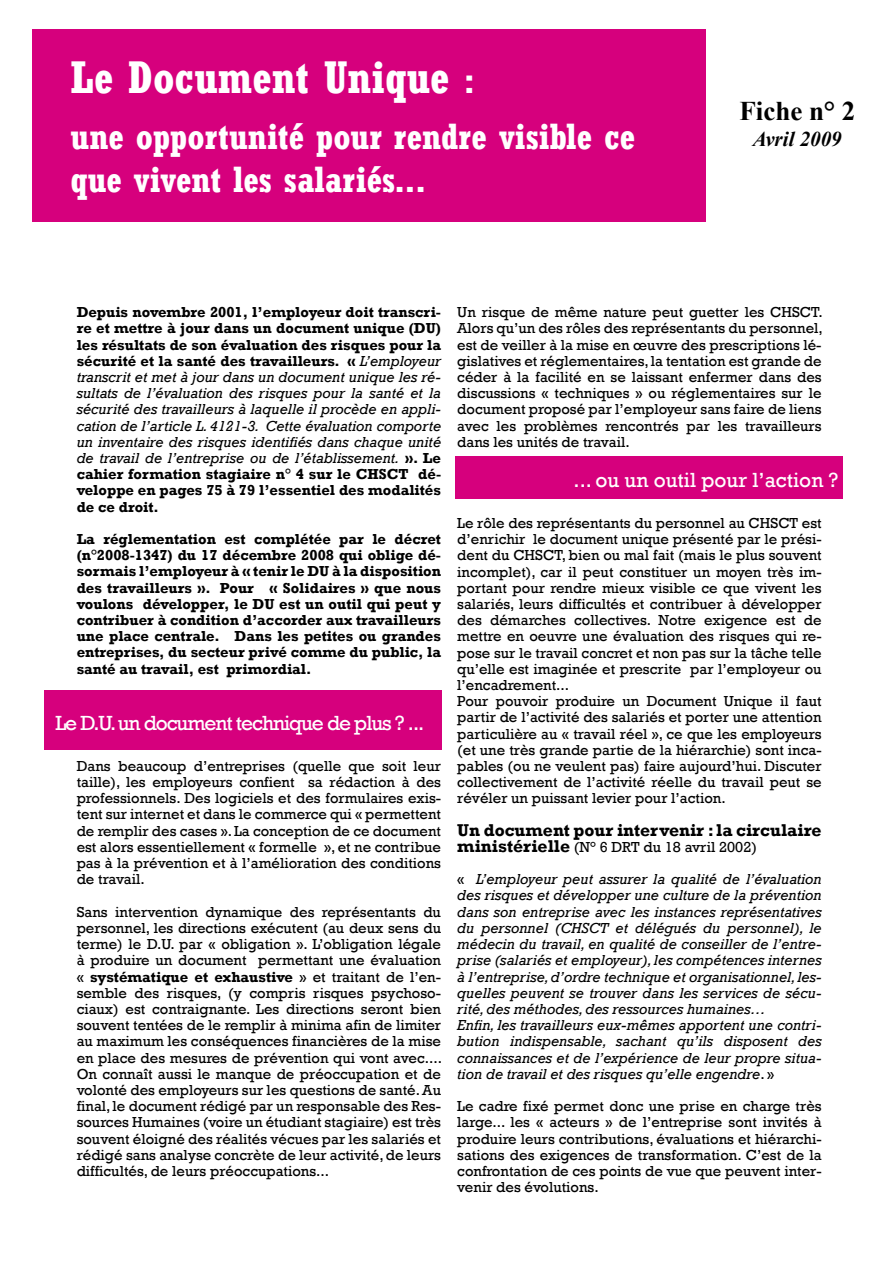
<style>
.page{position:relative;width:893px;height:1263px;background:#fff}
.page>*{position:absolute;margin:0;border:0;box-sizing:border-box;transform-origin:0 0}
.t1{font:700 condensed 45px "Rockwell";color:#fff}
.t2{font:700 condensed 36px/43.2px "Rockwell";color:#fff}
.t3{font:700 27px "Times New Roman";color:#000}
.t4{font:21px "Rockwell";letter-spacing:-.05em;color:#fff}
.t5{font:21px "Rockwell";color:#fff}
.t6{font:italic 700 21px "Times New Roman";color:#000}
.t7{font:700 17.55px "Rockwell";color:#000}
.t8{font:14.85px/16.2px "Rockwell";color:#000;text-align:justify}
.t9{font:italic 14.85px/16.2px "Rockwell";color:#000}
.t10{font:700 14.85px/16.2px "Rockwell";color:#000;text-align:justify}
.s1{font-size:36px}
.s2{font-weight:700;font-style:normal}
.s3{font-weight:700}
.s4{font-weight:700;font-style:normal;font-size:17.55px}
.s5{font-style:normal}
</style>
<div class="page">
<div style="left:32px;top:30px;width:674px;height:192px;background:#d6007d"></div>
<div style="left:45px;top:691px;width:397px;height:59px;background:#d6007d"></div>
<div style="left:455px;top:456px;width:388px;height:43px;background:#d6007d"></div>
<h1 class="t1" style="left:71px;top:51px;width:406px">Le Document Unique <span class="s1">:</span></h1>
<h2 class="t2" style="left:71px;top:115px;width:566px">une opportunité pour rendre visible ce que vivent les salariés...</h2>
<h3 class="t3" style="left:739px;top:93px;width:117px">Fiche n° 2</h3>
<h3 class="t6" style="left:753px;top:124px;width:90px">Avril 2009</h3>
<p class="t9" style="left:77px;top:304px;width:366px;text-align:justify"><span class="s2">Depuis novembre 2001, l’employeur doit transcri&shy;re et mettre à jour dans un document unique (DU) les résultats de son évaluation des risques pour la sécurité et la santé des travailleurs. «</span> L’employeur transcrit et met à jour dans un document unique les ré&shy;sultats de l’évaluation des risques pour la santé et la sécurité des travailleurs à laquelle il procède en appli&shy;cation de l’article L. 4121-3. Cette évaluation comporte un inventaire des risques identifiés dans chaque unité de travail de l’entreprise ou de l’établissement. <span class="s2">». Le cahier formation stagiaire n° 4 sur le CHSCT dé&shy;veloppe en pages 75 à 79 l’essentiel des modalités de ce droit.</span></p>
<p class="t10" style="left:77px;top:531px;width:366px">La réglementation est complétée par le décret (n°2008-1347) du 17 décembre 2008 qui oblige dé&shy;sormais l’employeur à « tenir le DU à la disposition des travailleurs ». Pour « Solidaires » que nous voulons développer, le DU est un outil qui peut y contribuer à condition d’accorder aux travailleurs une place centrale. Dans les petites ou grandes entreprises, du secteur privé comme du public, la santé au travail, est primordial.</p>
<h3 class="t4" style="left:55px;top:711px;width:370px">Le D.U. un document technique de plus ? ...</h3>
<p class="t8" style="left:77px;top:758px;width:366px">Dans beaucoup d’entreprises (quelle que soit leur taille), les employeurs confient sa rédaction à des professionnels. Des logiciels et des formulaires exis&shy;tent sur internet et dans le commerce qui « permettent de remplir des cases ». La conception de ce document est alors essentiellement « formelle », et ne contribue pas à la prévention et à l’amélioration des conditions de travail.</p>
<p class="t8" style="left:77px;top:904px;width:367px">Sans intervention dynamique des représentants du personnel, les directions exécutent (au deux sens du terme) le D.U. par « obligation ». L’obligation légale à produire un document permettant une évaluation « <span class="s3">systématique et exhaustive</span> » et traitant de l’en&shy;semble des risques, (y compris risques psychoso&shy;ciaux) est contraignante. Les directions seront bien souvent tentées de le remplir à minima afin de limiter au maximum les conséquences financières de la mise en place des mesures de prévention qui vont avec....<br>On connaît aussi le manque de préoccupation et de volonté des employeurs sur les questions de santé. Au final, le document rédigé par un responsable des Res&shy;sources Humaines (voire un étudiant stagiaire) est très souvent éloigné des réalités vécues par les salariés et rédigé sans analyse concrète de leur activité, de leurs difficultés, de leurs préoccupations...</p>
<p class="t8" style="left:457px;top:304px;width:367px">Un risque de même nature peut guetter les CHSCT.<br>Alors qu’un des rôles des représentants du personnel, est de veiller à la mise en œuvre des prescriptions lé&shy;gislatives et réglementaires, la tentation est grande de céder à la facilité en se laissant enfermer dans des discussions « techniques » ou réglementaires sur le document proposé par l’employeur sans faire de liens avec les problèmes rencontrés par les travailleurs dans les unités de travail.</p>
<h3 class="t5" style="left:574px;top:468px;width:266px">... ou un outil pour l’action ?</h3>
<p class="t8" style="left:457px;top:515px;width:366px;text-align:left">Le rôle des représentants du personnel au CHSCT est d’enrichir le document unique présenté par le prési&shy;dent du CHSCT, bien ou mal fait (mais le plus souvent incomplet), car il peut constituer un moyen très im&shy;portant pour rendre mieux visible ce que vivent les salariés, leurs difficultés et contribuer à développer des démarches collectives. Notre exigence est de mettre en oeuvre une évaluation des risques qui re&shy;pose sur le travail concret et non pas sur la tâche telle qu’elle est imaginée et prescrite par l’employeur ou l’encadrement...<br>Pour pouvoir produire un Document Unique il faut partir de l’activité des salariés et porter une attention particulière au « travail réel », ce que les employeurs (et une très grande partie de la hiérarchie) sont inca&shy;pables (ou ne veulent pas) faire aujourd’hui. Discuter collectivement de l’activité réelle du travail peut se révéler un puissant levier pour l’action.</p>
<p class="t7" style="left:457px;top:819px;width:366px">Un document pour intervenir : la circulaire</p>
<p class="t9" style="left:457px;top:831px;width:366px;line-height:32.4px"><span class="s4">ministérielle</span> <span class="s5">(N° 6 DRT du 18 avril 2002)<br>«</span> L’employeur peut assurer la qualité de l’évaluation</p>
<p class="t9" style="left:457px;top:888px;width:366px">des risques et développer une culture de la prévention dans son entreprise avec les instances représentatives du personnel (CHSCT et délégués du personnel), le médecin du travail, en qualité de conseiller de l’entre&shy;prise (salariés et employeur), les compétences internes à l’entreprise, d’ordre technique et organisationnel, les&shy;quelles peuvent se trouver dans les services de sécu&shy;rité, des méthodes, des ressources humaines…<br>Enfin, les travailleurs eux-mêmes apportent une contri&shy;bution indispensable, sachant qu’ils disposent des connaissances et de l’expérience de leur propre situa&shy;tion de travail et des risques qu’elle engendre<span class="s5">. »</span></p>
<p class="t8" style="left:457px;top:1098px;width:366px">Le cadre fixé permet donc une prise en charge très large... les « acteurs » de l’entreprise sont invités à produire leurs contributions, évaluations et hiérarchi&shy;sations des exigences de transformation. C’est de la confrontation de ces points de vue que peuvent inter&shy;venir des évolutions.</p>
</div>
